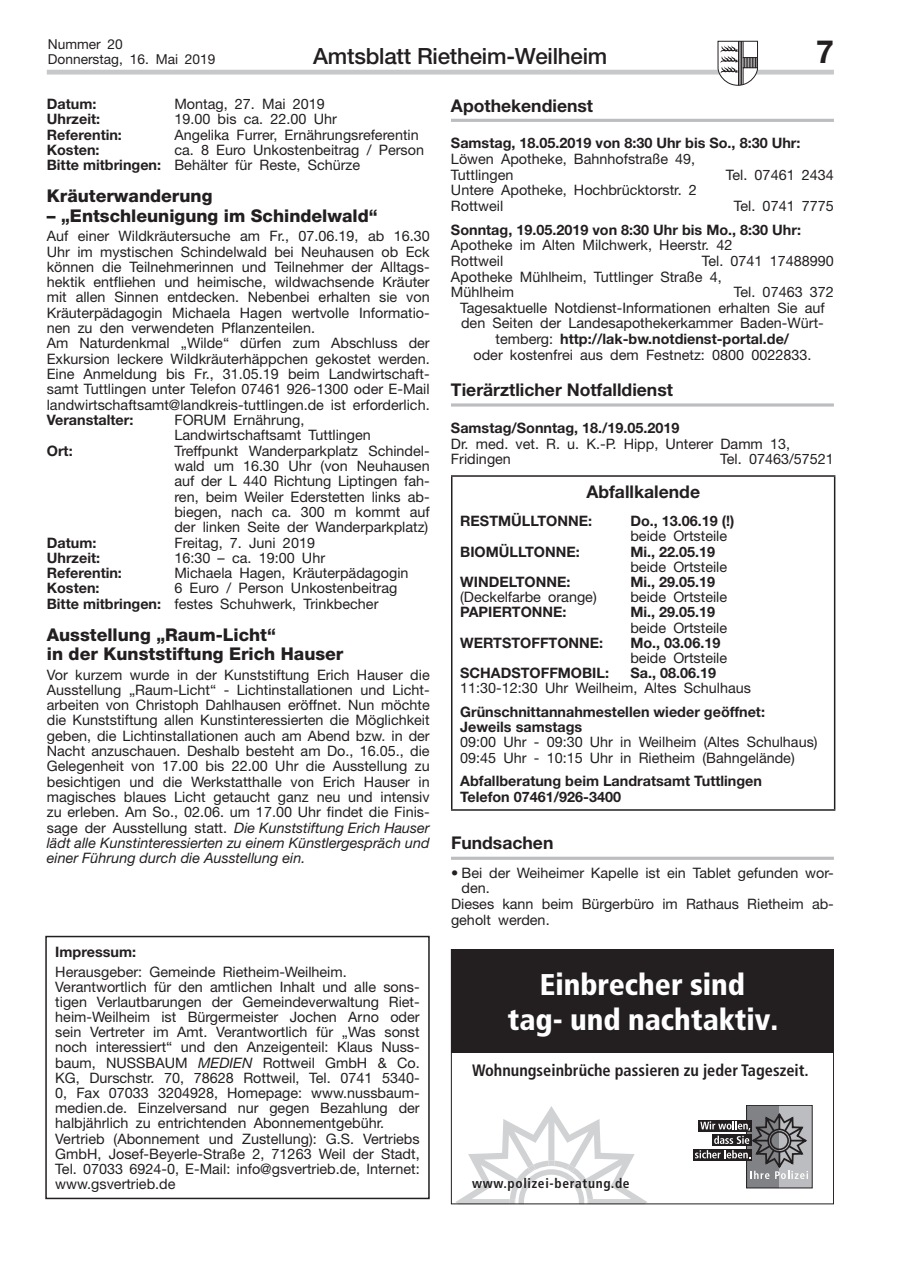
<style>
.page{position:relative;width:902px;height:1280px;background:#fff}
.page>*{position:absolute;margin:0;border:0;box-sizing:border-box;transform-origin:0 0}
.t1{font:700 31.95px "Helvetica Neue";color:#231f20}
.t2{font:900 condensed 30px/34.5px "Frutiger";color:#fff;text-align:center}
.t3{font:500 22.35px "Helvetica Neue";letter-spacing:-.01em;color:#231f20}
.t4{font:800 17.55px/19.4px "Helvetica Neue";color:#231f20}
.t5{font:700 17.55px "Helvetica Neue";color:#231f20}
.t6{font:700 condensed 16.5px "Frutiger";color:#231f20}
.t7{font:14.4px/15.3px "Helvetica Neue";color:#231f20}
.t8{font:700 14.4px/15.1px "Helvetica Neue";color:#231f20}
.t9{font:13.65px/15px "Helvetica Neue";color:#231f20}
.t10{font:700 condensed 13.5px "Frutiger";letter-spacing:.05em;color:#231f20}
.s1{font-weight:700}
.s2{font-weight:400}
.s3{font-style:italic}
</style>
<div class="page">
<div style="left:47px;top:70px;width:786px;height:5px;background:#c7c8ca"></div>
<svg style="left:717px;top:40px;width:41px;height:46px"></svg>
<hr style="left:741px;top:42px;width:1px;height:42px;background:#231f20">
<hr style="left:739px;top:42px;width:1px;height:43px;background:#231f20">
<hr style="left:738px;top:42px;width:1px;height:43px;background:#231f20">
<hr style="left:451px;top:119px;width:382px;height:3px;background:#bcbdc0">
<svg style="left:451px;top:403px;width:382px;height:4px;background:#c9cacd"></svg>
<hr style="left:451px;top:857px;width:382px;height:3px;background:#bcbdc0">
<hr style="left:451px;top:475px;width:384px;height:2px;background:#231f20">
<hr style="left:451px;top:477px;width:1px;height:332px;background:#231f20">
<hr style="left:833px;top:477px;width:2px;height:332px;background:#231f20">
<hr style="left:451px;top:809px;width:384px;height:2px;background:#231f20">
<svg style="left:456px;top:1106px;width:191px;height:96px"></svg>
<div style="left:451px;top:949px;width:382px;height:103px;background:#231f20"></div>
<div style="left:451px;top:949px;width:382px;height:255px;border:1px solid #231f20"></div>
<div style="left:746px;top:1105px;width:33px;height:83px;background:#808285"></div>
<div style="left:779px;top:1105px;width:33px;height:83px;background:#bcbdc0"></div>
<div style="left:746px;top:1105px;width:66px;height:83px;border:1px solid #231f20"></div>
<div style="left:692px;top:1149px;width:59px;height:11px;background:#231f20"></div>
<svg style="left:695px;top:1111px;width:113px;height:68px"></svg>
<div style="left:45px;top:936px;width:384px;height:263px;border:2px solid #231f20"></div>
<p class="t9" style="left:48px;top:36px;width:169px">Nummer 20<br>Donnerstag, 16. Mai 2019</p>
<p class="t8" style="left:47px;top:96px;width:51px">Datum:</p>
<p class="t7" style="left:174px;top:96px;width:152px">Montag, 27. Mai 2019</p>
<p class="t8" style="left:47px;top:111px;width:55px">Uhrzeit:</p>
<p class="t7" style="left:174px;top:111px;width:164px">19.00 bis ca. 22.00 Uhr</p>
<p class="t8" style="left:47px;top:127px;width:77px">Referentin:</p>
<p class="t7" style="left:174px;top:127px;width:246px">Angelika Furrer, Ernährungsreferentin</p>
<p class="t8" style="left:47px;top:142px;width:54px">Kosten:</p>
<h3 class="t3" style="left:313px;top:43px;width:295px">Amtsblatt Rietheim-Weilheim</h3>
<h1 class="t1" style="left:816px;top:32px;width:19px">7</h1>
<p class="t5" style="left:451px;top:94px;width:144px">Apothekendienst</p>
<p class="t8" style="left:451px;top:135px;width:351px">Samstag, 18.05.2019 von 8:30 Uhr bis So., 8:30 Uhr:</p>
<p class="t7" style="left:451px;top:151px;width:246px">Löwen Apotheke, Bahnhofstraße 49,<br>Tuttlingen</p>
<p class="t7" style="left:47px;top:142px;width:379px;text-indent:128px">ca. 8 Euro Unkostenbeitrag / Person<br><span class="s1">Bitte mitbringen:</span> Behälter für Reste, Schürze</p>
<p class="t4" style="left:47px;top:186px;width:167px">Kräuterwanderung</p>
<p class="t4" style="left:47px;top:206px;width:332px">– „Entschleunigung im Schindelwald“</p>
<p class="t7" style="left:47px;top:228px;width:384px">Auf einer Wildkräutersuche am Fr., 07.06.19, ab 16.30<br>Uhr im mystischen Schindelwald bei Neuhausen ob Eck können die Teilnehmerinnen und Teilnehmer der Alltags&shy;hektik entfliehen und heimische, wildwachsende Kräuter mit allen Sinnen entdecken. Nebenbei erhalten sie von Kräuterpädagogin Michaela Hagen wertvolle Informatio&shy;nen zu den verwendeten Pflanzenteilen.<br>Am Naturdenkmal „Wilde“ dürfen zum Abschluss der Exkursion leckere Wildkräuterhäppchen gekostet werden.<br>Eine Anmeldung bis Fr., 31.05.19 beim Landwirtschaft&shy;samt Tuttlingen unter Telefon 07461 926-1300 oder E-Mail landwirtschaftsamt@landkreis-tuttlingen.de ist erforderlich.</p>
<p class="t8" style="left:47px;top:412px;width:88px">Veranstalter:</p>
<p class="t7" style="left:174px;top:412px;width:198px">FORUM Ernährung,<br>Landwirtschaftsamt Tuttlingen</p>
<p class="t8" style="left:47px;top:443px;width:27px">Ort:</p>
<p class="t7" style="left:174px;top:443px;width:257px;text-align:justify">Treffpunkt Wanderparkplatz Schindel&shy;wald um 16.30 Uhr (von Neuhausen auf der L 440 Richtung Liptingen fah&shy;ren, beim Weiler Ederstetten links ab&shy;biegen, nach ca. 300 m kommt auf der linken Seite der Wanderparkplatz)</p>
<p class="t8" style="left:47px;top:534px;width:51px">Datum:</p>
<p class="t7" style="left:174px;top:534px;width:142px">Freitag, 7. Juni 2019</p>
<p class="t8" style="left:47px;top:550px;width:55px">Uhrzeit:</p>
<p class="t7" style="left:174px;top:550px;width:152px">16:30 – ca. 19:00 Uhr</p>
<p class="t8" style="left:47px;top:565px;width:77px">Referentin:</p>
<p class="t7" style="left:174px;top:565px;width:236px">Michaela Hagen, Kräuterpädagogin</p>
<p class="t8" style="left:47px;top:580px;width:54px">Kosten:</p>
<p class="t7" style="left:725px;top:167px;width:109px">Tel. 07461 2434</p>
<p class="t7" style="left:451px;top:182px;width:247px">Untere Apotheke, Hochbrücktorstr. 2<br>Rottweil</p>
<p class="t7" style="left:733px;top:198px;width:101px">Tel. 0741 7775</p>
<p class="t8" style="left:451px;top:222px;width:351px">Sonntag, 19.05.2019 von 8:30 Uhr bis Mo., 8:30 Uhr:</p>
<p class="t7" style="left:451px;top:237px;width:283px">Apotheke im Alten Milchwerk, Heerstr. 42<br>Rottweil</p>
<p class="t7" style="left:451px;top:253px;width:384px;text-indent:251px">Tel. 0741 17488990<br>Apotheke Mühlheim, Tuttlinger Straße 4,<br>Mühlheim</p>
<p class="t7" style="left:733px;top:284px;width:101px">Tel. 07463 372</p>
<p class="t7" style="left:460px;top:300px;width:366px">Tagesaktuelle Notdienst-Informationen erhalten Sie auf</p>
<p class="t7" style="left:461px;top:315px;width:364px">den Seiten der Landesapothekerkammer Baden-Würt-</p>
<p class="t8" style="left:495px;top:331px;width:295px"><span class="s2">temberg:</span> http://lak-bw.notdienst-portal.de/</p>
<p class="t7" style="left:473px;top:346px;width:339px">oder kostenfrei aus dem Festnetz: 0800 0022833.</p>
<p class="t5" style="left:451px;top:379px;width:223px">Tierärztlicher Notfalldienst</p>
<p class="t8" style="left:451px;top:420px;width:230px">Samstag/Sonntag, 18./19.05.2019</p>
<p class="t7" style="left:451px;top:435px;width:340px">Dr. med. vet. R. u. K.-P. Hipp, Unterer Damm 13,<br>Fridingen</p>
<p class="t7" style="left:720px;top:451px;width:115px">Tel. 07463/57521</p>
<p class="t5" style="left:586px;top:481px;width:115px">Abfallkalende</p>
<p class="t8" style="left:460px;top:513px;width:133px">RESTMÜLLTONNE:</p>
<p class="t8" style="left:630px;top:513px;width:105px">Do., 13.06.19 (!)</p>
<p class="t7" style="left:630px;top:528px;width:98px">beide Ortsteile</p>
<p class="t8" style="left:460px;top:544px;width:121px">BIOMÜLLTONNE:</p>
<p class="t8" style="left:630px;top:544px;width:86px">Mi., 22.05.19</p>
<p class="t7" style="left:630px;top:559px;width:98px">beide Ortsteile</p>
<p class="t8" style="left:460px;top:574px;width:112px">WINDELTONNE:</p>
<p class="t8" style="left:630px;top:574px;width:86px">Mi., 29.05.19</p>
<p class="t7" style="left:460px;top:589px;width:138px">(Deckelfarbe orange)</p>
<p class="t7" style="left:630px;top:589px;width:98px">beide Ortsteile</p>
<p class="t8" style="left:460px;top:604px;width:108px">PAPIERTONNE:</p>
<p class="t8" style="left:630px;top:604px;width:86px">Mi., 29.05.19</p>
<p class="t7" style="left:630px;top:620px;width:98px">beide Ortsteile</p>
<p class="t8" style="left:460px;top:635px;width:144px">WERTSTOFFTONNE:</p>
<p class="t8" style="left:630px;top:635px;width:91px">Mo., 03.06.19</p>
<p class="t7" style="left:630px;top:650px;width:98px">beide Ortsteile</p>
<p class="t8" style="left:460px;top:665px;width:150px">SCHADSTOFFMOBIL:</p>
<p class="t8" style="left:630px;top:665px;width:87px">Sa., 08.06.19</p>
<p class="t7" style="left:460px;top:680px;width:292px">11:30-12:30 Uhr Weilheim, Altes Schulhaus</p>
<p class="t8" style="left:460px;top:704px;width:306px">Grünschnittannahmestellen wieder geöffnet:<br>Jeweils samstags</p>
<p class="t7" style="left:460px;top:734px;width:359px">09:00 Uhr - 09:30 Uhr in Weilheim (Altes Schulhaus)<br>09:45 Uhr - 10:15 Uhr in Rietheim (Bahngelände)</p>
<p class="t8" style="left:460px;top:773px;width:303px">Abfallberatung beim Landratsamt Tuttlingen<br>Telefon 07461/926-3400</p>
<p class="t5" style="left:451px;top:832px;width:104px">Fundsachen</p>
<p class="t7" style="left:451px;top:865px;width:384px">• Bei der Weiheimer Kapelle ist ein Tablet gefunden wor-</p>
<p class="t7" style="left:461px;top:880px;width:30px">den.</p>
<p class="t7" style="left:451px;top:896px;width:384px">Dieses kann beim Bürgerbüro im Rathaus Rietheim ab-</p>
<p class="t7" style="left:451px;top:911px;width:100px">geholt werden.</p>
<p class="t7" style="left:47px;top:580px;width:352px;text-indent:128px">6 Euro / Person Unkostenbeitrag<br><span class="s1">Bitte mitbringen:</span> festes Schuhwerk, Trinkbecher</p>
<p class="t4" style="left:47px;top:625px;width:298px">Ausstellung „Raum-Licht“<br>in der Kunststiftung Erich Hauser</p>
<p class="t7" style="left:47px;top:666px;width:384px;text-align:justify">Vor kurzem wurde in der Kunststiftung Erich Hauser die Ausstellung „Raum-Licht“ - Lichtinstallationen und Licht&shy;arbeiten von Christoph Dahlhausen eröffnet. Nun möchte die Kunststiftung allen Kunstinteressierten die Möglichkeit geben, die Lichtinstallationen auch am Abend bzw. in der Nacht anzuschauen. Deshalb besteht am Do., 16.05., die Gelegenheit von 17.00 bis 22.00 Uhr die Ausstellung zu besichtigen und die Werkstatthalle von Erich Hauser in magisches blaues Licht getaucht ganz neu und intensiv zu erleben. Am So., 02.06. um 17.00 Uhr findet die Finis&shy;sage der Ausstellung statt. <span class="s3">Die Kunststiftung Erich Hauser lädt alle Kunstinteressierten zu einem Künstlergespräch und einer Führung durch die Ausstellung ein.</span></p>
<p class="t8" style="left:55px;top:944px;width:82px">Impressum:</p>
<p class="t7" style="left:55px;top:963px;width:366px">Herausgeber: Gemeinde Rietheim-Weilheim.<br>Verantwortlich für den amtlichen Inhalt und alle sons&shy;tigen Verlautbarungen der Gemeindeverwaltung Riet&shy;heim-Weilheim ist Bürgermeister Jochen Arno oder sein Vertreter im Amt. Verantwortlich für „Was sonst noch interessiert“ und den Anzeigenteil: Klaus Nuss&shy;baum, NUSSBAUM <span class="s3">MEDIEN</span> Rottweil GmbH &amp; Co.<br>KG, Durschstr. 70, 78628 Rottweil, Tel. 0741 5340- 0, Fax 07033 3204928, Homepage: www.nussbaum&shy;medien.de. Einzelversand nur gegen Bezahlung der halbjährlich zu entrichtenden Abonnementgebühr.<br>Vertrieb (Abonnement und Zustellung): G.S. Vertriebs GmbH, Josef-Beyerle-Straße 2, 71263 Weil der Stadt, Tel. 07033 6924-0, E-Mail: info@gsvertrieb.de, Internet: www.gsvertrieb.de</p>
<h2 class="t2" style="left:507px;top:967px;width:272px">Einbrecher sind<br>tag- und nachtaktiv.</h2>
<p class="t6" style="left:472px;top:1061px;width:338px">Wohnungseinbrüche passieren zu jeder Tageszeit.</p>
<p class="t10" style="left:472px;top:1175px;width:159px">www.polizei-beratung.de</p>
</div>
